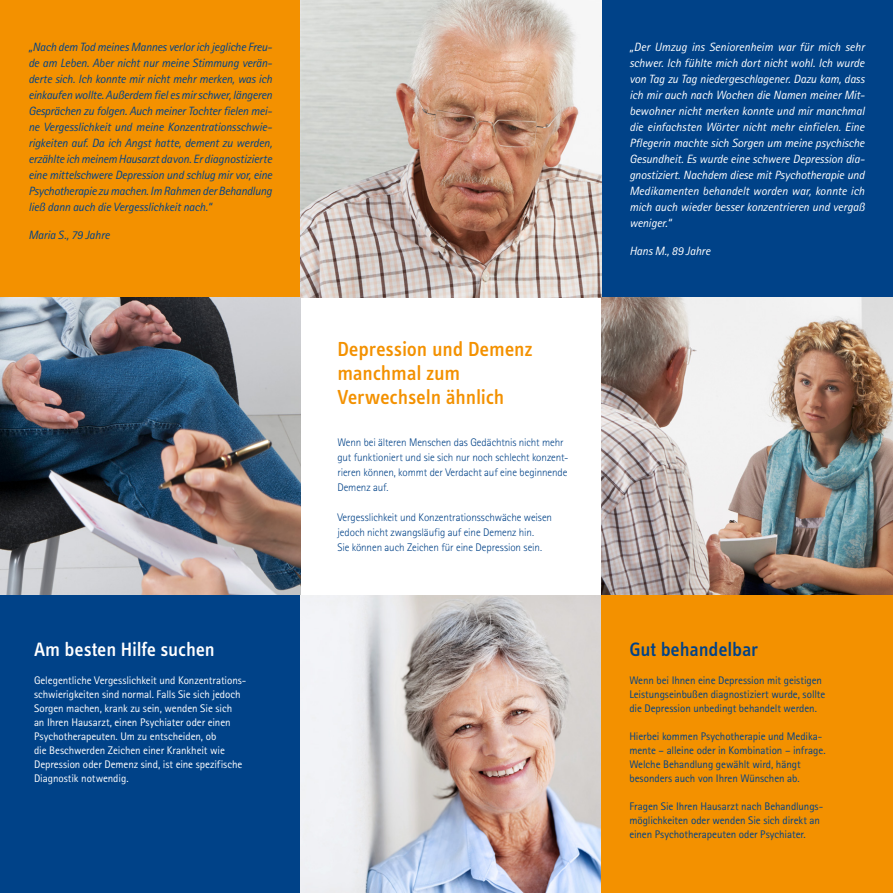
<style>
.page{position:relative;width:893px;height:893px;background:#fff}
.page>*{position:absolute;margin:0;border:0;box-sizing:border-box;transform-origin:0 0}
.t1{font:500 21px/24px "Info Text";letter-spacing:-.01em;color:#f39100}
.t2{font:500 20px "Info Text";letter-spacing:-.01em;color:#fff}
.t3{font:500 20px "Info Text";letter-spacing:-.01em;color:#004288}
.t4{font:italic 12px/16px "Rotis Sans Serif Std";letter-spacing:-.015em;color:#004288;text-align:justify}
.t5{font:italic 12px/16px "Rotis Sans Serif Std";letter-spacing:-.01em;color:#fff;text-align:justify}
.t6{font:11px/14px "Rotis Sans Serif Std";letter-spacing:-.005em;color:#004288}
.t7{font:11px/14px "Rotis Sans Serif Std";letter-spacing:-.005em;color:#fff}
.t8{font:300 11px/15px "Rotis Sans Serif Std";letter-spacing:-.01em;color:#004288}
</style>
<div class="page">
<div style="left:601px;top:0;width:292px;height:303px;background:#004288"></div>
<div style="left:0;top:0;width:300px;height:298px;background:#f39100"></div>
<img style="left:0;top:298px;width:300px;height:297px">
<div style="left:0;top:595px;width:300px;height:298px;background:#004288"></div>
<img style="left:300px;top:0;width:301px;height:298px">
<img style="left:300px;top:595px;width:301px;height:298px">
<img style="left:601px;top:298px;width:292px;height:297px">
<div style="left:601px;top:595px;width:292px;height:298px;background:#f39100"></div>
<p class="t4" style="left:28px;top:39px;width:245px">„Nach dem Tod meines Mannes verlor ich jegliche Freu&shy;de am Leben. Aber nicht nur meine Stimmung verän&shy;derte sich. Ich konnte mir nicht mehr merken, was ich einkaufen wollte. Außerdem fiel es mir schwer, längeren Gesprächen zu folgen. Auch meiner Tochter fielen mei&shy;ne Vergesslichkeit und meine Konzentrationsschwie&shy;rigkeiten auf. Da ich Angst hatte, dement zu werden, erzählte ich meinem Hausarzt davon. Er diagnostizierte eine mittelschwere Depression und schlug mir vor, eine Psychotherapie zu machen. Im Rahmen der Behandlung ließ dann auch die Vergesslichkeit nach.“</p>
<p class="t4" style="left:28px;top:227px;width:83px">Maria S., 79 Jahre</p>
<h2 class="t2" style="left:34px;top:638px;width:182px">Am besten Hilfe suchen</h2>
<p class="t7" style="left:34px;top:673px;width:214px">Gelegentliche Vergesslichkeit und Konzentrations&shy;schwierigkeiten sind normal. Falls Sie sich jedoch Sorgen machen, krank zu sein, wenden Sie sich<br>an Ihren Hausarzt, einen Psychiater oder einen Psychotherapeuten. Um zu entscheiden, ob<br>die Beschwerden Zeichen einer Krankheit wie Depression oder Demenz sind, ist eine spezifische Diagnostik notwendig.</p>
<h1 class="t1" style="left:337px;top:337px;width:197px">Depression und Demenz manchmal zum<br>Verwechseln ähnlich</h1>
<p class="t8" style="left:337px;top:435px;width:233px">Wenn bei älteren Menschen das Gedächtnis nicht mehr gut funktioniert und sie sich nur noch schlecht konzent&shy;rieren können, kommt der Verdacht auf eine beginnende Demenz auf.</p>
<p class="t8" style="left:337px;top:510px;width:216px">Vergesslichkeit und Konzentrationsschwäche weisen jedoch nicht zwangsläufig auf eine Demenz hin.<br>Sie können auch Zeichen für eine Depression sein.</p>
<p class="t5" style="left:629px;top:39px;width:237px">„Der Umzug ins Seniorenheim war für mich sehr schwer. Ich fühlte mich dort nicht wohl. Ich wurde von Tag zu Tag niedergeschlagener. Dazu kam, dass ich mir auch nach Wochen die Namen meiner Mit&shy;bewohner nicht merken konnte und mir manchmal die einfachsten Wörter nicht mehr einfielen. Eine Pflegerin machte sich Sorgen um meine psychische Gesundheit. Es wurde eine schwere Depression dia&shy;gnostiziert. Nachdem diese mit Psychotherapie und Medikamenten behandelt worden war, konnte ich mich auch wieder besser konzentrieren und vergaß weniger.“</p>
<p class="t5" style="left:629px;top:243px;width:83px">Hans M., 89 Jahre</p>
<h2 class="t3" style="left:629px;top:638px;width:131px">Gut behandelbar</h2>
<p class="t6" style="left:629px;top:673px;width:198px">Wenn bei Ihnen eine Depression mit geistigen<br>Leistungseinbußen diagnostiziert wurde, sollte die Depression unbedingt behandelt werden.</p>
<p class="t6" style="left:629px;top:729px;width:198px">Hierbei kommen Psychotherapie und Medika&shy;mente – alleine oder in Kombination – infrage.<br>Welche Behandlung gewählt wird, hängt besonders auch von Ihren Wünschen ab.</p>
<p class="t6" style="left:629px;top:799px;width:194px">Fragen Sie Ihren Hausarzt nach Behandlungs&shy;möglichkeiten oder wenden Sie sich direkt an einen Psychotherapeuten oder Psychiater.</p>
</div>
